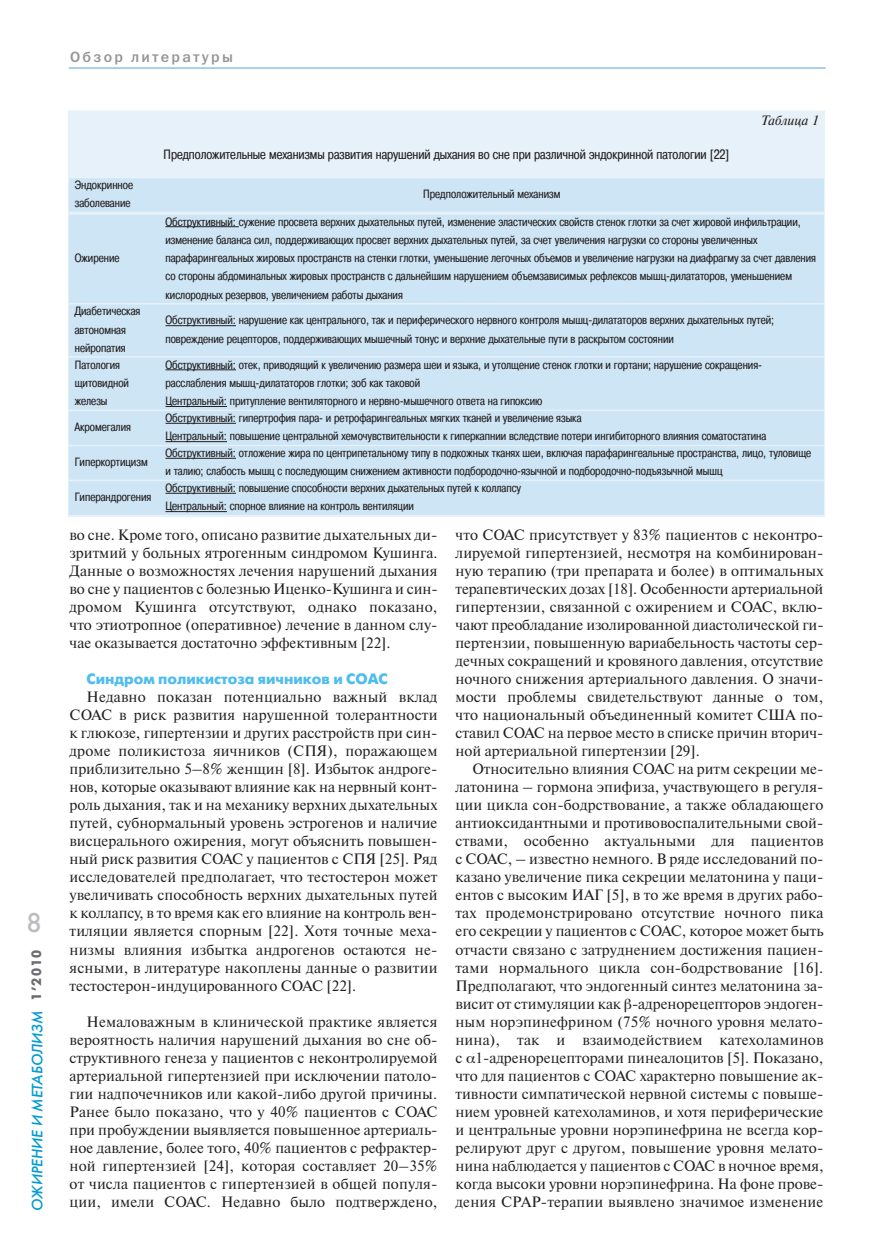
<style>
.page{position:relative;width:893px;height:1255px;background:#fff}
.page>*{position:absolute;margin:0;border:0;box-sizing:border-box;transform-origin:0 0}
.t1{font:27px "Futura Futuris C";color:#bcbdc0}
.t2{font:15px/18px "Newton C";color:#231f20;text-align:justify}
.t3{font:700 15px "Futura Futuris C";color:#4fbdec}
.t4{font:italic 15px "Futura Futuris C";color:#009cd2}
.t5{font:15px "Franklin Gothic Medium C";letter-spacing:.15em;color:#939598}
.t6{font:13.5px "Pragmatica Cond C";color:#231f20}
.t7{font:italic 13.5px "Newton C";color:#231f20}
.t8{font:700 13.5px "Futura Futuris C";color:#6c6d70}
.t9{font:12px/18.3px "Pragmatica Cond C";color:#231f20}
</style>
<div class="page">
<div style="left:69px;top:111px;width:755px;height:35px;background:#e6f1f9"></div>
<div style="left:69px;top:146px;width:755px;height:32px;background:#e6f1f9"></div>
<div style="left:69px;top:178px;width:90px;height:35px;background:#cde5f4"></div>
<div style="left:159px;top:178px;width:665px;height:35px;background:#cde5f4"></div>
<div style="left:69px;top:213px;width:90px;height:91px;background:#cde5f4"></div>
<div style="left:159px;top:213px;width:665px;height:91px;background:#cde5f4"></div>
<hr style="left:165px;top:226px;width:74px;height:1px;background:#231f20">
<div style="left:69px;top:304px;width:90px;height:53px;background:#cde5f4"></div>
<div style="left:159px;top:304px;width:665px;height:53px;background:#cde5f4"></div>
<hr style="left:165px;top:325px;width:71px;height:1px;background:#231f20">
<div style="left:69px;top:357px;width:90px;height:53px;background:#cde5f4"></div>
<div style="left:159px;top:357px;width:665px;height:53px;background:#cde5f4"></div>
<hr style="left:165px;top:369px;width:71px;height:1px;background:#231f20">
<hr style="left:165px;top:406px;width:62px;height:1px;background:#231f20">
<div style="left:69px;top:410px;width:90px;height:35px;background:#cde5f4"></div>
<div style="left:159px;top:410px;width:665px;height:35px;background:#cde5f4"></div>
<hr style="left:165px;top:423px;width:71px;height:1px;background:#231f20">
<hr style="left:165px;top:441px;width:62px;height:1px;background:#231f20">
<div style="left:69px;top:445px;width:90px;height:35px;background:#cde5f4"></div>
<div style="left:159px;top:445px;width:665px;height:35px;background:#cde5f4"></div>
<hr style="left:165px;top:458px;width:71px;height:1px;background:#231f20">
<div style="left:69px;top:480px;width:90px;height:36px;background:#cde5f4"></div>
<div style="left:159px;top:480px;width:665px;height:36px;background:#cde5f4"></div>
<hr style="left:165px;top:493px;width:71px;height:1px;background:#231f20">
<hr style="left:165px;top:511px;width:62px;height:1px;background:#231f20">
<hr style="left:69px;top:212px;width:755px;height:3px;background:#e6f1f9">
<hr style="left:69px;top:303px;width:755px;height:1px;background:#e6f1f9">
<hr style="left:69px;top:356px;width:755px;height:1px;background:#e6f1f9">
<hr style="left:69px;top:409px;width:755px;height:2px;background:#e6f1f9">
<hr style="left:69px;top:445px;width:755px;height:1px;background:#e6f1f9">
<hr style="left:69px;top:479px;width:755px;height:2px;background:#e6f1f9">
<hr style="left:69px;top:514px;width:755px;height:2px;background:#e6f1f9">
<hr style="left:69px;top:67px;width:757px;height:2px;background:#88c4e6">
<h1 class="t1" style="left:26px;top:906px;width:17px">8</h1>
<p class="t8" style="left:32px;top:1000px;width:52px;rotate:-90deg">1’2010</p>
<p class="t4" style="left:28px;top:1210px;width:202px;rotate:-90deg">ОЖИРЕНИЕ И МЕТАБОЛИЗМ</p>
<p class="t5" style="left:70px;top:52px;width:164px">Обзор литературы</p>
<p class="t6" style="left:164px;top:150px;width:567px">Предположительные механизмы развития нарушений дыхания во сне при различной эндокринной патологии [22]</p>
<p class="t9" style="left:75px;top:177px;width:60px">Эндокринное заболевание</p>
<p class="t9" style="left:423px;top:186px;width:139px">Предположительный механизм</p>
<p class="t7" style="left:760px;top:115px;width:59px">Таблица 1</p>
<p class="t9" style="left:75px;top:250px;width:46px">Ожирение</p>
<p class="t9" style="left:165px;top:213px;width:652px">Обструктивный: сужение просвета верхних дыхательных путей, изменение эластических свойств стенок глотки за счет жировой инфильтрации, изменение баланса сил, поддерживающих просвет верхних дыхательных путей, за счет увеличения нагрузки со стороны увеличенных парафарингеальных жировых пространств на стенки глотки, уменьшение легочных объемов и увеличение нагрузки на диафрагму за счет давления со стороны абдоминальных жировых пространств с дальнейшим нарушением объемзависимых рефлексов мышц-дилататоров, уменьшением кислородных резервов, увеличением работы дыхания</p>
<p class="t9" style="left:75px;top:303px;width:67px">Диабетическая автономная нейропатия</p>
<p class="t9" style="left:165px;top:312px;width:610px">Обструктивный: нарушение как центрального, так и периферического нервного контроля мышц-дилататоров верхних дыхательных путей; повреждение рецепторов, поддерживающих мышечный тонус и верхние дыхательные пути в раскрытом состоянии</p>
<p class="t9" style="left:75px;top:356px;width:56px">Патология щитовидной железы</p>
<p class="t9" style="left:165px;top:356px;width:598px">Обструктивный: отек, приводящий к увеличению размера шеи и языка, и утолщение стенок глотки и гортани; нарушение сокращения&shy;расслабления мышц-дилататоров глотки; зоб как таковой<br>Центральный: притупление вентиляторного и нервно-мышечного ответа на гипоксию</p>
<p class="t9" style="left:75px;top:419px;width:58px">Акромегалия</p>
<p class="t9" style="left:165px;top:410px;width:602px">Обструктивный: гипертрофия пара- и ретрофарингеальных мягких тканей и увеличение языка<br>Центральный: повышение центральной хемочувствительности к гиперкапнии вследствие потери ингибиторного влияния соматостатина</p>
<p class="t9" style="left:75px;top:454px;width:74px">Гиперкортицизм</p>
<p class="t9" style="left:165px;top:445px;width:647px">Обструктивный: отложение жира по центрипетальному типу в подкожных тканях шеи, включая парафарингеальные пространства, лицо, туловище и талию; слабость мышц с последующим снижением активности подбородочно-язычной и подбородочно-подъязычной мышц</p>
<p class="t9" style="left:75px;top:489px;width:78px">Гиперандрогения</p>
<p class="t9" style="left:165px;top:480px;width:357px">Обструктивный: повышение способности верхних дыхательных путей к коллапсу<br>Центральный: спорное влияние на контроль вентиляции</p>
<p class="t2" style="left:70px;top:527px;width:370px">во сне. Кроме того, описано развитие дыхательных ди&shy;зритмий у больных ятрогенным синдромом Кушинга.<br>Данные о возможностях лечения нарушений дыхания во сне у пациентов с болезнью Иценко-Кушинга и син&shy;дромом Кушинга отсутствуют, однако показано, что этиотропное (оперативное) лечение в данном слу&shy;чае оказывается достаточно эффективным [22].</p>
<p class="t3" style="left:87px;top:674px;width:303px">Синдром поликистоза яичников и СОАС</p>
<p class="t2" style="left:70px;top:689px;width:370px;text-indent:17px">Недавно показан потенциально важный вклад СОАС в риск развития нарушенной толерантности к глюкозе, гипертензии и других расстройств при син&shy;дроме поликистоза яичников (СПЯ), поражающем приблизительно 5–8% женщин [8]. Избыток андроге&shy;нов, которые оказывают влияние как на нервный конт&shy;роль дыхания, так и на механику верхних дыхательных путей, субнормальный уровень эстрогенов и наличие висцерального ожирения, могут объяснить повышен&shy;ный риск развития СОАС у пациентов с СПЯ [25]. Ряд исследователей предполагает, что тестостерон может увеличивать способность верхних дыхательных путей к коллапсу, в то время как его влияние на контроль вен&shy;тиляции является спорным [22]. Хотя точные меха&shy;низмы влияния избытка андрогенов остаются не&shy;ясными, в литературе накоплены данные о развитии тестостерон-индуцированного СОАС [22].</p>
<p class="t2" style="left:70px;top:1013px;width:369px;text-indent:17px">Немаловажным в клинической практике является вероятность наличия нарушений дыхания во сне об&shy;структивного генеза у пациентов с неконтролируемой артериальной гипертензией при исключении патоло&shy;гии надпочечников или какой-либо другой причины.<br>Ранее было показано, что у 40% пациентов с СОАС при пробуждении выявляется повышенное артериаль&shy;ное давление, более того, 40% пациентов с рефрактер&shy;ной гипертензией [24], которая составляет 20–35% от числа пациентов с гипертензией в общей популя&shy;ции, имели СОАС. Недавно было подтверждено,</p>
<p class="t2" style="left:455px;top:527px;width:370px">что СОАС присутствует у 83% пациентов с неконтро&shy;лируемой гипертензией, несмотря на комбинирован&shy;ную терапию (три препарата и более) в оптимальных терапевтических дозах [18]. Особенности артериальной гипертензии, связанной с ожирением и СОАС, вклю&shy;чают преобладание изолированной диастолической ги&shy;пертензии, повышенную вариабельность частоты сер&shy;дечных сокращений и кровяного давления, отсутствие ночного снижения артериального давления. О значи&shy;мости проблемы свидетельствуют данные о том, что национальный объединенный комитет США по&shy;ставил СОАС на первое место в списке причин вторич&shy;ной артериальной гипертензии [29].</p>
<p class="t2" style="left:455px;top:761px;width:370px;text-indent:17px">Относительно влияния СОАС на ритм секреции ме&shy;латонина – гормона эпифиза, участвующего в регуля&shy;ции цикла сон-бодрствование, а также обладающего антиоксидантными и противовоспалительными свой&shy;ствами, особенно актуальными для пациентов с СОАС, – известно немного. В ряде исследований по&shy;казано увеличение пика секреции мелатонина у паци&shy;ентов с высоким ИАГ [5], в то же время в других рабо&shy;тах продемонстрировано отсутствие ночного пика его секреции у пациентов с СОАС, которое может быть отчасти связано с затруднением достижения пациен&shy;тами нормального цикла сон-бодрствование [16].<br>Предполагают, что эндогенный синтез мелатонина за&shy;висит от стимуляции как -адренорецепторов эндоген&shy;ным норэпинефрином (75% ночного уровня мелато&shy;нина), так и взаимодействием катехоламинов с 1-адренорецепторами пинеалоцитов [5]. Показано, что для пациентов с СОАС характерно повышение ак&shy;тивности симпатической нервной системы с повыше&shy;нием уровней катехоламинов, и хотя периферические и центральные уровни норэпинефрина не всегда кор&shy;релируют друг с другом, повышение уровня мелато&shy;нина наблюдается у пациентов с СОАС в ночное время, когда высоки уровни норэпинефрина. На фоне прове&shy;дения СРАР-терапии выявлено значимое изменение</p>
</div>
